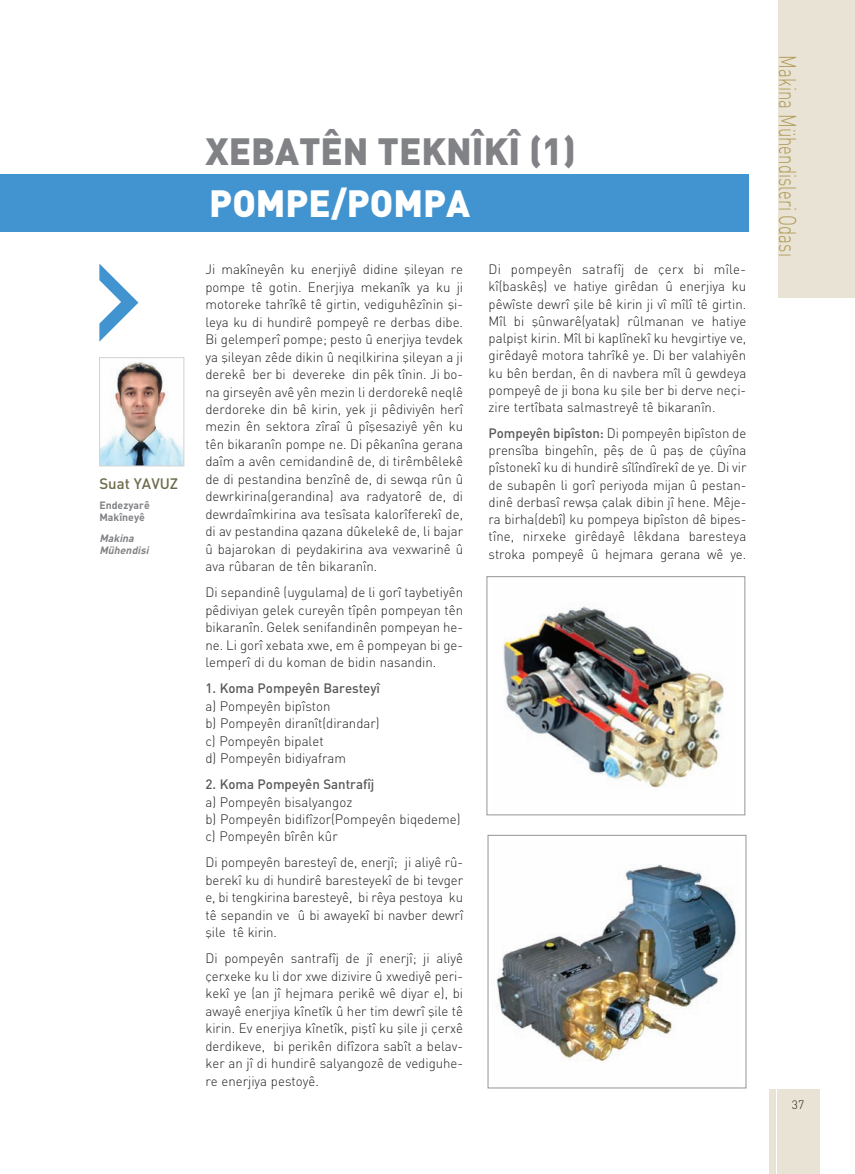
<style>
.page{position:relative;width:855px;height:1174px;background:#fff}
.page>*{position:absolute;margin:0;border:0;box-sizing:border-box;transform-origin:0 0}
.t1{font:37.5px "DINT Black";color:#808285}
.t2{font:37.5px "DINT Black";color:#fff}
.t3{font:24px "DINT Light";color:#b09b56;scale:.7 1}
.t4{font:15px "DINT Medium";color:#6d6a4a}
.t5{font:13.5px/17.4px "DINT Light";color:#231f20;text-align:justify}
.t6{font:13.5px "DINT Medium";color:#57585a}
.t7{font:12px "DINT Light";color:#231f20}
.t8{font:10.5px/12px "DINT Bold";color:#808285}
.t9{font:italic 10.5px/12px "DINT Bold";color:#808285}
.s1{font-family:"DINT Medium";color:#57585a}
</style>
<div class="page">
<div style="left:778px;top:1px;width:76px;height:297px;background:#e9e3d5"></div>
<div style="left:776px;top:1089px;width:43px;height:85px;background:#e9e3d5"></div>
<div style="left:769px;top:1089px;width:6px;height:85px;background:#e9e3d5"></div>
<div style="left:0;top:175px;width:748px;height:57px;background:#4194d0"></div>
<img style="left:503px;top:606px;width:221px;height:182px">
<div style="left:486px;top:576px;width:259px;height:239px;border:1px solid #939598"></div>
<img style="left:496px;top:864px;width:243px;height:197px">
<div style="left:487px;top:835px;width:259px;height:253px;border:1px solid #939598"></div>
<img style="left:101px;top:360px;width:81px;height:104px">
<div style="left:99px;top:357px;width:85px;height:109px;border:1px solid #d1d2d4"></div>
<svg style="left:99px;top:264px;width:39px;height:78px"></svg>
<p class="t4" style="left:99px;top:478px;width:80px">Suat YAVUZ</p>
<p class="t8" style="left:99px;top:500px;width:52px">Endezyarê<br>Makîneyê</p>
<p class="t9" style="left:99px;top:533px;width:53px">Makina<br>Mühendisi</p>
<h1 class="t1" style="left:205px;top:139px;width:372px">XEBATÊN TEKNÎKÎ (1)</h1>
<h1 class="t2" style="left:209px;top:191px;width:262px">POMPE/POMPA</h1>
<p class="t5" style="left:205px;top:262px;width:259px">Ji makîneyên ku enerjiyê didine flileyan re pompe tê gotin. Enerjiya mekanîk ya ku ji motoreke tahrîkê tê girtin, vediguhêzînin fli&shy;leya ku di hundirê pompeyê re derbas dibe.<br>Bi gelemperî pompe; pesto û enerjiya tevdek ya flileyan zêde dikin û neqilkirina flileyan a ji derekê ber bi devereke din pêk tînin. Ji bo&shy;na girseyên avê yên mezin li derdorekê neqlê derdoreke din bê kirin, yek ji pêdiviyên herî mezin ên sektora zîraî û pîflesaziyê yên ku tên bikaranîn pompe ne. Di pêkanîna gerana daîm a avên cemidandinê de, di tirêmbêlekê de di pestandina benzînê de, di sewqa rûn û dewrkirina(gerandina) ava radyatorê de, di dewrdaîmkirina ava tesîsata kalorîferekî de, di av pestandina qazana dûkelekê de, li bajar û bajarokan di peydakirina ava vexwarinê û ava rûbaran de tên bikaranîn.</p>
<p class="t5" style="left:205px;top:585px;width:259px">Di sepandinê (uygulama) de li gorî taybetiyên pêdiviyan gelek cureyên tîpên pompeyan tên bikaranîn. Gelek senifandinên pompeyan he&shy;ne. Li gorî xebata xwe, em ê pompeyan bi ge&shy;lemperî di du koman de bidin nasandin.</p>
<p class="t6" style="left:205px;top:683px;width:176px">1. Koma Pompeyên Baresteyî</p>
<p class="t5" style="left:205px;top:698px;width:176px;text-align:left">a) Pompeyên bipîston<br>b) Pompeyên diranît(dirandar) c) Pompeyên bipalet<br>d) Pompeyên bidiyafram</p>
<p class="t6" style="left:205px;top:779px;width:170px">2. Koma Pompeyên Santrafîj</p>
<p class="t5" style="left:205px;top:794px;width:256px;text-align:left">a) Pompeyên bisalyangoz<br>b) Pompeyên bidifîzor(Pompeyên biqedeme) c) Pompeyên bîrên kûr</p>
<p class="t5" style="left:205px;top:855px;width:259px">Di pompeyên baresteyî de, enerjî; ji aliyê rû&shy;berekî ku di hundirê baresteyekî de bi tevger e, bi tengkirina baresteyê, bi rêya pestoya ku tê sepandin ve û bi awayekî bi navber dewrî flile tê kirin.</p>
<p class="t5" style="left:205px;top:951px;width:259px">Di pompeyên santrafîj de jî enerjî; ji aliyê çerxeke ku li dor xwe dizivire û xwediyê peri&shy;kekî ye (an jî hejmara perikê wê diyar e), bi awayê enerjiya kînetîk û her tim dewrî flile tê kirin. Ev enerjiya kînetîk, pifltî ku flile ji çerxê derdikeve, bi perikên difîzora sabît a belav&shy;ker an jî di hundirê salyangozê de vediguhe&shy;re enerjiya pestoyê.</p>
<p class="t5" style="left:488px;top:262px;width:259px">Di pompeyên satrafîj de çerx bi mîle&shy;kî(baskêfl) ve hatiye girêdan û enerjiya ku pêwîste dewrî flile bê kirin ji vî mîlî tê girtin.<br>Mîl bi flûnwarê(yatak) rûlmanan ve hatiye palpiflt kirin. Mîl bi kaplînekî ku hevgirtiye ve, girêdayê motora tahrîkê ye. Di ber valahiyên ku bên berdan, ên di navbera mîl û gewdeya pompeyê de ji bona ku flile ber bi derve neçi&shy;zire tertîbata salmastreyê tê bikaranîn.</p>
<p class="t5" style="left:488px;top:426px;width:259px"><span class="s1">Pompeyên bipîston:</span> Di pompeyên bipîston de prensîba bingehîn, pêfl de û pafl de çûyîna pîstonekî ku di hundirê sîlîndîrekî de ye. Di vir de subapên li gorî periyoda mijan û pestan&shy;dinê derbasî rewfla çalak dibin jî hene. Mêje&shy;ra birha(debî) ku pompeya bipîston dê bipes&shy;tîne, nirxeke girêdayê lêkdana baresteya stroka pompeyê û hejmara gerana wê ye.</p>
<h2 class="t3" style="left:796px;top:55px;width:289px;rotate:90deg">Makina Mühendisleri Odas›</h2>
<p class="t7" style="left:792px;top:1100px;width:14px">37</p>
</div>
